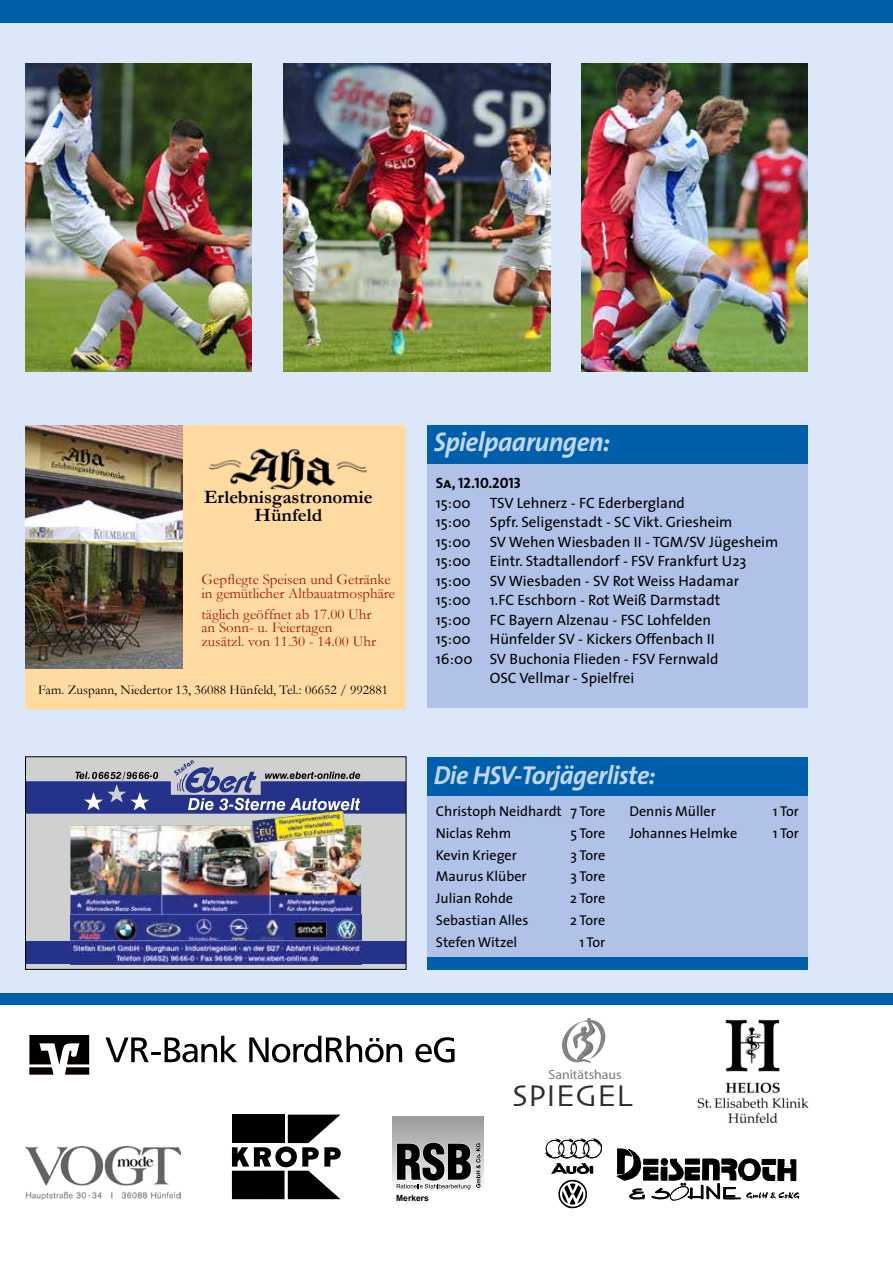
<style>
.page{position:relative;width:893px;height:1263px;background:#fff}
.page>*{position:absolute;margin:0;border:0;box-sizing:border-box;transform-origin:0 0}
.t1{font:31.35px "Skia";color:#2d2d2c}
.t2{font:italic 700 27px "The Sans";letter-spacing:-.02em;color:#c3d7f2}
.t3{font:italic 700 26.1px "The Sans";letter-spacing:-.02em;color:#c3d7f2}
.t4{font:700 19.05px/17.5px "Garamond";color:#000;text-align:center}
.t5{font:15px "The Sans";color:#000}
.t6{font:15px/13.5px "Garamond";color:#a2190b}
.t7{font:15px "The Sans Bold Caps";color:#000}
.t8{font:14.25px/21.8px "The Sans";color:#000}
.t9{font:13.5px "Garamond";color:#000}
.t10{font:13.35px "Myriad";color:#7a7a79}
.t11{font:700 8.55px "Arial";color:#000}
</style>
<div class="page">
<div style="left:0;top:0;width:893px;height:1000px;background:#dce8f9"></div>
<div style="left:0;top:0;width:893px;height:22px;background:#005faa"></div>
<svg style="left:29px;top:1035px;width:60px;height:39px"></svg>
<svg style="left:106px;top:1036px;width:131px;height:26px"></svg>
<svg style="left:249px;top:1036px;width:153px;height:26px"></svg>
<svg style="left:415px;top:1037px;width:39px;height:25px"></svg>
<svg style="left:558px;top:1179px;width:29px;height:30px"></svg>
<svg style="left:617px;top:1149px;width:182px;height:51px"></svg>
<img style="left:545px;top:1138px;width:56px;height:35px">
<svg style="left:562px;top:1018px;width:44px;height:46px"></svg>
<div style="left:0;top:993px;width:893px;height:12px;background:#005faa"></div>
<img style="left:697px;top:1019px;width:112px;height:105px">
<div style="left:26px;top:757px;width:380px;height:212px;background:#cfd0d0"></div>
<div style="left:26px;top:942px;width:380px;height:22px;background:#25328a"></div>
<img style="left:70px;top:844px;width:291px;height:120px">
<svg style="left:28px;top:760px;width:376px;height:84px"></svg>
<img style="left:252px;top:810px;width:92px;height:33px">
<div style="left:427px;top:784px;width:381px;height:185px;background:#b0c2e8"></div>
<img style="left:26px;top:1147px;width:155px;height:52px">
<svg style="left:232px;top:1114px;width:109px;height:85px"></svg>
<div style="left:393px;top:1116px;width:90px;height:75px;background:linear-gradient(to bottom,#969797,#fafbfb)"></div>
<svg style="left:396px;top:1142px;width:85px;height:49px;background:#727272"></svg>
<div style="left:427px;top:957px;width:381px;height:12px;background:#005faa"></div>
<img style="left:26px;top:425px;width:158px;height:244px">
<div style="left:184px;top:425px;width:222px;height:246px;background:#ffdba2"></div>
<img style="left:209px;top:448px;width:159px;height:42px">
<div style="left:26px;top:669px;width:380px;height:41px;background:#ffdba2"></div>
<div style="left:427px;top:462px;width:381px;height:245px;background:#b0c2e8"></div>
<div style="left:427px;top:425px;width:381px;height:39px;background:#005faa"></div>
<div style="left:427px;top:757px;width:381px;height:38px;background:#005faa"></div>
<img style="left:26px;top:64px;width:225px;height:307px">
<img style="left:582px;top:64px;width:225px;height:307px">
<img style="left:284px;top:64px;width:266px;height:307px">
<p class="t4" style="left:204px;top:488px;width:170px">Erlebnisgastronomie<br>Hünfeld</p>
<p class="t6" style="left:202px;top:572px;width:195px">Gepflegte Speisen und Getränke in gemütlicher Altbauatmosphäre</p>
<p class="t6" style="left:202px;top:607px;width:176px">täglich geöffnet ab 17.00 Uhr an Sonn- u. Feiertagen zusätzl. von 11.30 - 14.00 Uhr</p>
<p class="t9" style="left:38px;top:681px;width:351px">Fam. Zuspann, Niedertor 13, 36088 Hünfeld, Tel.: 06652 / 992881</p>
<h2 class="t2" style="left:434px;top:419px;width:178px">Spielpaarungen:</h2>
<p class="t7" style="left:436px;top:471px;width:87px">Sa, 12.10.2013</p>
<p class="t5" style="left:436px;top:490px;width:36px">15:00</p>
<p class="t5" style="left:490px;top:490px;width:197px">TSV Lehnerz - FC Ederbergland</p>
<p class="t5" style="left:436px;top:510px;width:36px">15:00</p>
<p class="t5" style="left:490px;top:510px;width:244px">Spfr. Seligenstadt - SC Vikt. Griesheim</p>
<p class="t5" style="left:436px;top:529px;width:36px">15:00</p>
<p class="t5" style="left:490px;top:529px;width:290px">SV Wehen Wiesbaden II - TGM/SV Jügesheim</p>
<p class="t5" style="left:436px;top:549px;width:36px">15:00</p>
<p class="t5" style="left:490px;top:549px;width:258px">Eintr. Stadtallendorf - FSV Frankfurt U23</p>
<p class="t5" style="left:436px;top:568px;width:36px">15:00</p>
<p class="t5" style="left:490px;top:568px;width:251px">SV Wiesbaden - SV Rot Weiss Hadamar</p>
<p class="t5" style="left:436px;top:588px;width:36px">15:00</p>
<p class="t5" style="left:490px;top:588px;width:232px">1.FC Eschborn - Rot Weiß Darmstadt</p>
<p class="t5" style="left:436px;top:607px;width:36px">15:00</p>
<p class="t5" style="left:490px;top:607px;width:223px">FC Bayern Alzenau - FSC Lohfelden</p>
<p class="t5" style="left:436px;top:627px;width:36px">15:00</p>
<p class="t5" style="left:490px;top:627px;width:226px">Hünfelder SV - Kickers Offenbach II</p>
<p class="t5" style="left:436px;top:646px;width:284px">16:00 SV Buchonia Flieden - FSV Fernwald</p>
<p class="t5" style="left:490px;top:666px;width:146px">OSC Vellmar - Spielfrei</p>
<h3 class="t3" style="left:434px;top:753px;width:224px">Die HSV-Torjägerliste:</h3>
<p class="t8" style="left:436px;top:800px;width:171px">Christoph Neidhardt 7 Tore<br>Niclas Rehm</p>
<p class="t8" style="left:570px;top:822px;width:36px">5 Tore</p>
<p class="t8" style="left:436px;top:844px;width:83px">Kevin Krieger</p>
<p class="t8" style="left:571px;top:844px;width:36px">3 Tore</p>
<p class="t8" style="left:436px;top:865px;width:92px">Maurus Klüber</p>
<p class="t8" style="left:571px;top:865px;width:36px">3 Tore</p>
<p class="t8" style="left:436px;top:887px;width:79px">Julian Rohde</p>
<p class="t8" style="left:570px;top:887px;width:37px">2 Tore</p>
<p class="t8" style="left:436px;top:909px;width:94px">Sebastian Alles</p>
<p class="t8" style="left:570px;top:909px;width:37px">2 Tore</p>
<p class="t8" style="left:436px;top:931px;width:83px">Stefen Witzel</p>
<p class="t8" style="left:579px;top:931px;width:27px">1 Tor</p>
<p class="t8" style="left:629px;top:800px;width:88px">Dennis Müller</p>
<p class="t8" style="left:773px;top:800px;width:27px">1 Tor</p>
<p class="t8" style="left:629px;top:822px;width:109px">Johannes Helmke</p>
<p class="t8" style="left:773px;top:822px;width:27px">1 Tor</p>
<p class="t10" style="left:548px;top:1068px;width:75px">Sanitätshaus</p>
<h1 class="t1" style="left:512px;top:1077px;width:123px">SPIEGEL</h1>
<p class="t11" style="left:396px;top:1192px;width:34px">Merkers</p>
</div>
